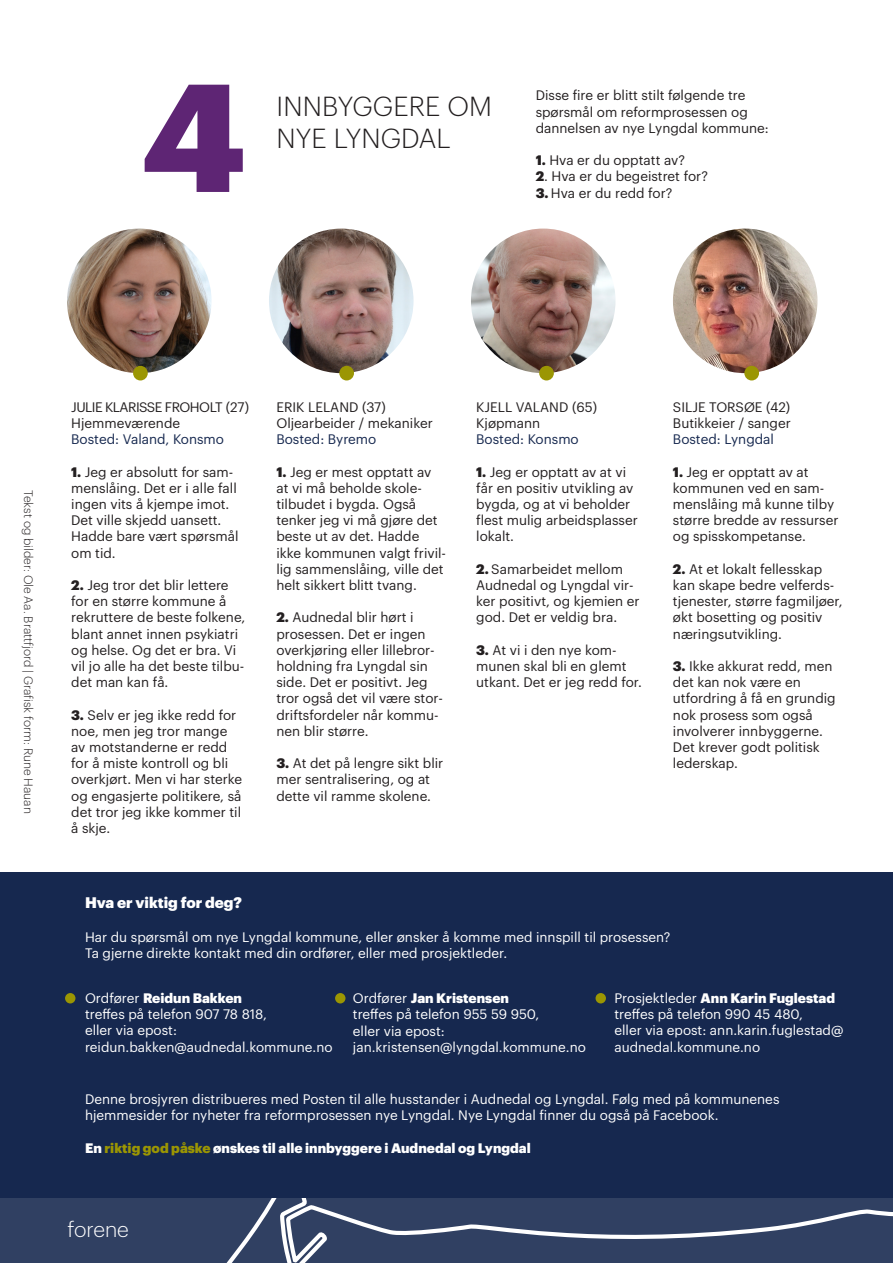
<style>
.page{position:relative;width:893px;height:1263px;background:#fff}
.page>*{position:absolute;margin:0;border:0;box-sizing:border-box;transform-origin:0 0}
.t1{font:900 150px "Graphik";color:#5e2574}
.t2{font:300 27px "Graphik";letter-spacing:.005em;color:#231f20}
.t3{font:300 21px "Graphik";color:#fff}
.t4{font:900 15px "Graphik";color:#fff}
.t5{font:13.5px/16.2px "Graphik";color:#231f20}
.t6{font:13.5px/16.2px "Graphik";color:#fff}
.t7{font:900 13.5px "Graphik";color:#fff}
.t8{font:13.5px "Graphik";color:#16284f}
.t9{font:13.5px "Graphik";letter-spacing:-.04em;color:#231f20}
.t10{font:300 12px "Graphik";color:#231f20}
.s1{font-weight:900}
.s2{font-weight:400}
.s3{color:#9b9603}
</style>
<div class="page">
<div style="left:0;top:873px;width:893px;height:390px;background:#16284f"></div>
<img style="left:67px;top:229px;width:145px;height:144px;border-radius:72px">
<img style="left:269px;top:229px;width:145px;height:144px;border-radius:72px">
<img style="left:471px;top:229px;width:144px;height:144px;border-radius:72px">
<img style="left:673px;top:229px;width:144px;height:144px;border-radius:72px">
<div style="left:133px;top:366px;width:15px;height:14px;background:#9b9603;border-radius:50%"></div>
<div style="left:339px;top:366px;width:15px;height:14px;background:#9b9603;border-radius:50%"></div>
<div style="left:539px;top:366px;width:15px;height:14px;background:#9b9603;border-radius:50%"></div>
<div style="left:744px;top:366px;width:15px;height:14px;background:#9b9603;border-radius:50%"></div>
<div style="left:0;top:1198px;width:893px;height:65px;background:#304062"></div>
<svg style="left:226px;top:1198px;width:667px;height:65px"></svg>
<div style="left:65px;top:993px;width:10px;height:10px;background:#9b9603;border-radius:50%"></div>
<div style="left:335px;top:993px;width:10px;height:10px;background:#9b9603;border-radius:50%"></div>
<div style="left:595px;top:993px;width:11px;height:10px;background:#9b9603;border-radius:50%"></div>
<p class="t1" style="left:143px;top:21px;width:105px">4</p>
<p class="t2" style="left:277px;top:86px;width:217px">INNBYGGERE OM</p>
<p class="t2" style="left:277px;top:119px;width:176px">NYE LYNGDAL</p>
<p class="t5" style="left:536px;top:86px;width:235px">Disse fire er blitt stilt følgende tre spørsmål om reformprosessen og dannelsen av nye Lyngdal kommune:</p>
<p class="t5" style="left:536px;top:151px;width:151px"><span class="s1">1.</span> Hva er du opptatt av?</p>
<p class="t5" style="left:536px;top:167px;width:174px"><span class="s1">2</span>. Hva er du begeistret for?</p>
<p class="t5" style="left:536px;top:183px;width:138px"><span class="s1">3.</span> Hva er du redd for?</p>
<p class="t10" style="left:37px;top:490px;width:325px;rotate:90deg">Tekst og bilder: Ole Aa. Brattfjord | Grafisk form: Rune Hauan</p>
<p class="t9" style="left:71px;top:397px;width:179px">JULIE KLARISSE FROHOLT (27)</p>
<p class="t5" style="left:71px;top:414px;width:110px">Hjemmeværende</p>
<p class="t8" style="left:71px;top:429px;width:154px">Bosted: Valand, Konsmo</p>
<p class="t5" style="left:71px;top:462px;width:169px"><span class="s1">1.</span> Jeg er absolutt for sam&shy;menslåing. Det er i alle fall ingen vits å kjempe imot.<br>Det ville skjedd uansett.<br>Hadde bare vært spørsmål om tid.</p>
<p class="t5" style="left:71px;top:576px;width:176px"><span class="s1">2.</span> Jeg tror det blir lettere for en større kommune å rekruttere de beste folkene, blant annet innen psykiatri og helse. Og det er bra. Vi vil jo alle ha det beste tilbu&shy;det man kan få.</p>
<p class="t5" style="left:71px;top:705px;width:173px"><span class="s1">3.</span> Selv er jeg ikke redd for noe, men jeg tror mange av motstanderne er redd for å miste kontroll og bli overkjørt. Men vi har sterke og engasjerte politikere, så det tror jeg ikke kommer til å skje.</p>
<p class="t5" style="left:276px;top:398px;width:111px">ERIK LELAND (37)</p>
<p class="t5" style="left:276px;top:414px;width:158px">Oljearbeider / mekaniker</p>
<p class="t8" style="left:276px;top:429px;width:101px">Bosted: Byremo</p>
<p class="t5" style="left:276px;top:462px;width:171px"><span class="s1">1.</span> Jeg er mest opptatt av at vi må beholde skole&shy;tilbudet i bygda. Også tenker jeg vi må gjøre det beste ut av det. Hadde ikke kommunen valgt frivil&shy;lig sammenslåing, ville det helt sikkert blitt tvang.</p>
<p class="t5" style="left:276px;top:608px;width:168px"><span class="s1">2.</span> Audnedal blir hørt i prosessen. Det er ingen overkjøring eller lillebror&shy;holdning fra Lyngdal sin side. Det er positivt. Jeg tror også det vil være stor&shy;driftsfordeler når kommu&shy;nen blir større.</p>
<p class="t5" style="left:276px;top:754px;width:168px"><span class="s1">3.</span> At det på lengre sikt blir mer sentralisering, og at dette vil ramme skolene.</p>
<p class="t5" style="left:476px;top:398px;width:122px">KJELL VALAND (65)</p>
<p class="t5" style="left:476px;top:414px;width:66px">Kjøpmann</p>
<p class="t8" style="left:476px;top:429px;width:104px">Bosted: Konsmo</p>
<p class="t5" style="left:476px;top:462px;width:163px"><span class="s1">1.</span> Jeg er opptatt av at vi får en positiv utvikling av bygda, og at vi beholder flest mulig arbeidsplasser lokalt.</p>
<p class="t5" style="left:476px;top:560px;width:165px"><span class="s1">2.</span> Samarbeidet mellom<br>Audnedal og Lyngdal vir&shy;ker positivt, og kjemien er god. Det er veldig bra.</p>
<p class="t5" style="left:476px;top:641px;width:167px"><span class="s1">3.</span> At vi i den nye kom&shy;munen skal bli en glemt utkant. Det er jeg redd for.</p>
<p class="t5" style="left:673px;top:398px;width:119px">SILJE TORSØE (42)</p>
<p class="t5" style="left:673px;top:414px;width:119px">Butikkeier / sanger</p>
<p class="t8" style="left:673px;top:429px;width:103px">Bosted: Lyngdal</p>
<p class="t5" style="left:673px;top:462px;width:167px"><span class="s1">1.</span> Jeg er opptatt av at kommunen ved en sam&shy;menslåing må kunne tilby større bredde av ressurser og spisskompetanse.</p>
<p class="t5" style="left:673px;top:560px;width:171px"><span class="s1">2.</span> At et lokalt fellesskap kan skape bedre velferds&shy;tjenester, større fagmiljøer, økt bosetting og positiv næringsutvikling.</p>
<p class="t5" style="left:673px;top:657px;width:164px"><span class="s1">3.</span> Ikke akkurat redd, men det kan nok være en utfordring å få en grundig nok prosess som også involverer innbyggerne.<br>Det krever godt politisk lederskap.</p>
<p class="t4" style="left:85px;top:890px;width:159px">Hva er viktig for deg?</p>
<p class="t6" style="left:85px;top:928px;width:587px">Har du spørsmål om nye Lyngdal kommune, eller ønsker å komme med innspill til prosessen?</p>
<p class="t6" style="left:85px;top:944px;width:424px">Ta gjerne direkte kontakt med din ordfører, eller med prosjektleder.</p>
<p class="t7" style="left:85px;top:988px;width:158px"><span class="s2">Ordfører</span> Reidun Bakken</p>
<p class="t6" style="left:85px;top:1005px;width:183px">treffes på telefon 907 78 818,</p>
<p class="t6" style="left:85px;top:1021px;width:93px">eller via epost:</p>
<p class="t6" style="left:85px;top:1037px;width:249px">reidun.bakken@audnedal.kommune.no</p>
<p class="t7" style="left:353px;top:988px;width:158px"><span class="s2">Ordfører</span> Jan Kristensen</p>
<p class="t6" style="left:353px;top:1005px;width:188px">treffes på telefon 955 59 950,</p>
<p class="t6" style="left:353px;top:1021px;width:93px">eller via epost:</p>
<p class="t6" style="left:353px;top:1037px;width:234px">jan.kristensen@lyngdal.kommune.no</p>
<p class="t7" style="left:614px;top:988px;width:222px"><span class="s2">Prosjektleder</span> Ann Karin Fuglestad</p>
<p class="t6" style="left:614px;top:1005px;width:190px">treffes på telefon 990 45 480,</p>
<p class="t6" style="left:614px;top:1021px;width:230px">eller via epost: ann.karin.fuglestad@</p>
<p class="t6" style="left:614px;top:1037px;width:147px">audnedal.kommune.no</p>
<p class="t6" style="left:85px;top:1090px;width:696px">Denne brosjyren distribueres med Posten til alle husstander i Audnedal og Lyngdal. Følg med på kommunenes hjemmesider for nyheter fra reformprosessen nye Lyngdal. Nye Lyngdal finner du også på Facebook.</p>
<p class="t7" style="left:85px;top:1137px;width:447px">En <span class="s3">riktig god påske</span> ønskes til alle innbyggere i Audnedal og Lyngdal</p>
<p class="t3" style="left:68px;top:1214px;width:63px">forene</p>
</div>
